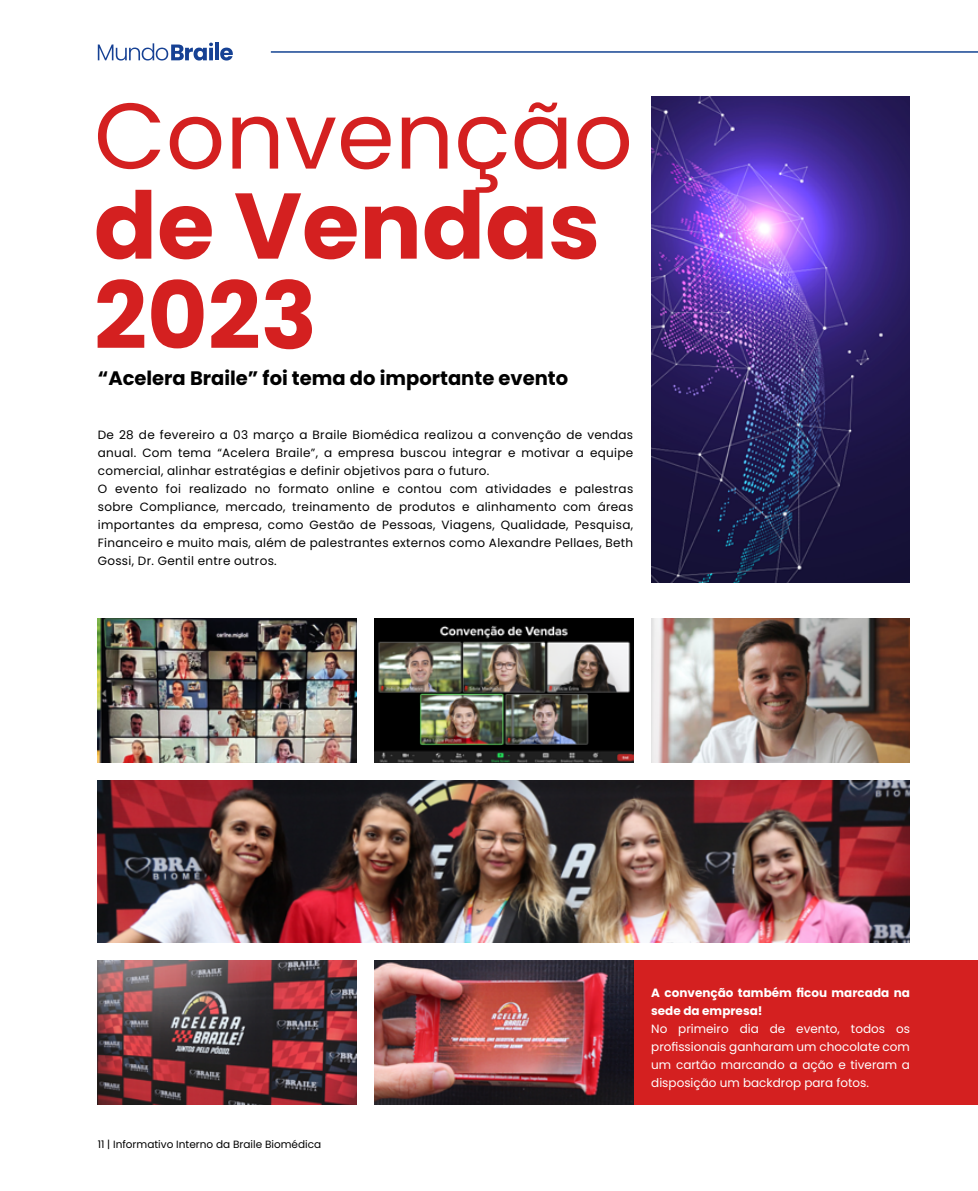
<style>
.page{position:relative;width:978px;height:1191px;background:#fff}
.page>*{position:absolute;margin:0;border:0;box-sizing:border-box;transform-origin:0 0}
.t1{font:700 93px/90px "Poppins";color:#d42020}
.t2{font:93px "Poppins";color:#d42020}
.t3{font:700 19.5px "Poppins";color:#000}
.t4{font:12px/18px "Poppins";letter-spacing:.025em;color:#000}
.t5{font:12px/18px "Poppins";color:#fff;text-align:justify}
.t6{font:700 12px/18px "Poppins";color:#fff}
.t7{font:10.5px "Poppins";color:#000}
</style>
<div class="page">
<svg style="left:98px;top:43px;width:115px;height:18px"></svg>
<hr style="left:215px;top:43px;width:4px;height:17px;background:#164194">
<svg style="left:220px;top:48px;width:13px;height:13px"></svg>
<hr style="left:271px;top:51px;width:707px;height:2px;background:#134392">
<div style="left:597px;top:961px;width:381px;height:144px;background:#d42020"></div>
<img style="left:375px;top:961px;width:258px;height:144px">
<img style="left:98px;top:961px;width:259px;height:144px">
<img style="left:651px;top:97px;width:259px;height:486px">
<img style="left:375px;top:619px;width:258px;height:143px">
<img style="left:651px;top:619px;width:259px;height:143px">
<img style="left:98px;top:781px;width:812px;height:162px">
<img style="left:98px;top:619px;width:259px;height:143px">
<h1 class="t2" style="left:94px;top:82px;width:541px">Convenção</h1>
<h1 class="t1" style="left:94px;top:181px;width:508px">de Vendas<br>2023</h1>
<h2 class="t3" style="left:98px;top:366px;width:472px">“Acelera Braile” foi tema do importante evento</h2>
<p class="t4" style="left:98px;top:425px;width:537px">De 28 de fevereiro a 03 março a Braile Biomédica realizou a convenção de vendas anual. Com tema “Acelera Braile”, a empresa buscou integrar e motivar a equipe comercial, alinhar estratégias e definir objetivos para o futuro.<br>O evento foi realizado no formato online e contou com atividades e palestras sobre Compliance, mercado, treinamento de produtos e alinhamento com áreas importantes da empresa, como Gestão de Pessoas, Viagens, Qualidade, Pesquisa, Financeiro e muito mais, além de palestrantes externos como Alexandre Pellaes, Beth Gossi, Dr. Gentil entre outros.</p>
<p class="t7" style="left:98px;top:1138px;width:225px">11 | Informativo Interno da Braile Biomédica</p>
<p class="t6" style="left:651px;top:983px;width:260px">A convenção também ficou marcada na sede da empresa!</p>
<p class="t5" style="left:651px;top:1019px;width:260px">No primeiro dia de evento, todos os profissionais ganharam um chocolate com um cartão marcando a ação e tiveram a disposição um backdrop para fotos.</p>
</div>
